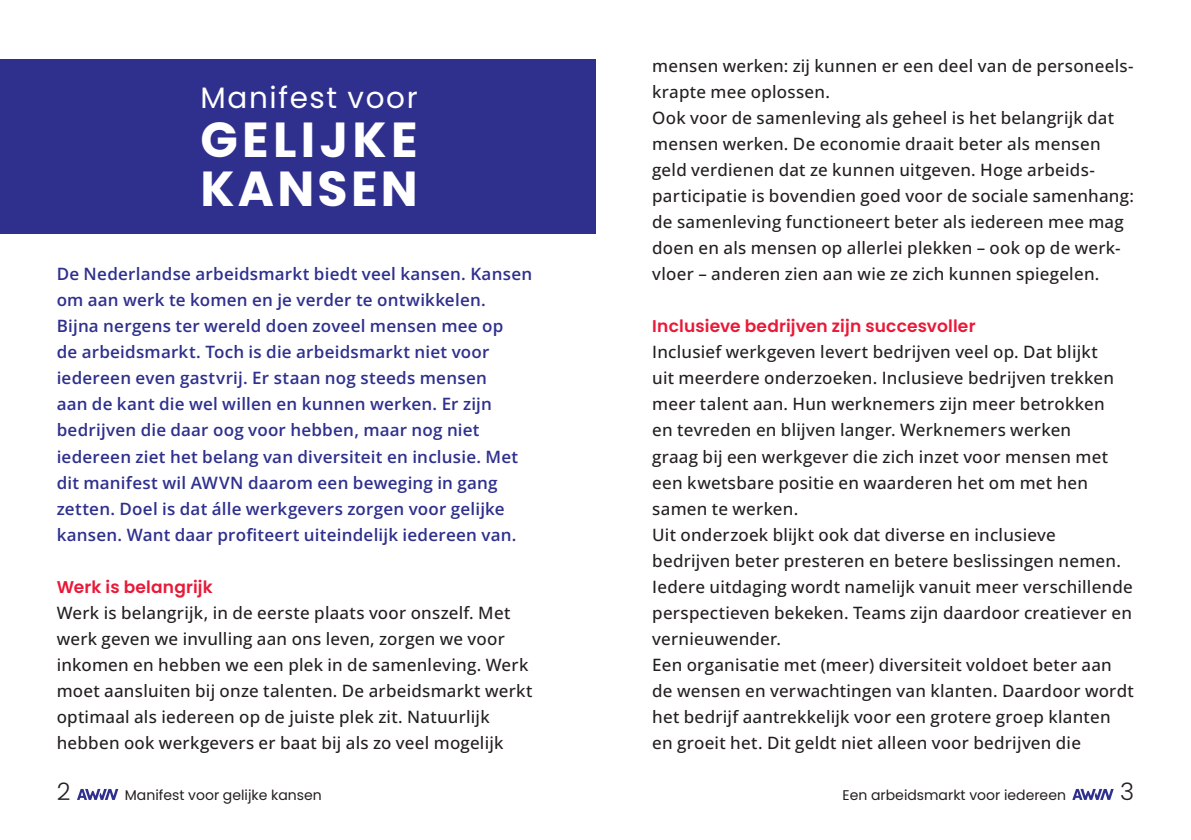
<style>
.page{position:relative;width:1191px;height:840px;background:#fff}
.page>*{position:absolute;margin:0;border:0;box-sizing:border-box;transform-origin:0 0}
.t1{font:700 49.2px/49.2px "Poppins";letter-spacing:.09em;color:#fff}
.t2{font:29.4px "Poppins";letter-spacing:.055em;color:#fff}
.t3{font:300 24px "Poppins";color:#231f20}
.t4{font:500 17px/26px "Open Sans";letter-spacing:.015em;color:#231f20}
.t5{font:600 17px/26px "Open Sans";letter-spacing:.015em;color:#2f308d}
.t6{font:600 17px "Poppins";letter-spacing:.01em;color:#e91938}
.t7{font:14px "Poppins";color:#231f20}
</style>
<div class="page">
<div style="left:0;top:59px;width:595px;height:175px;background:#2f308d"></div>
<svg style="left:77px;top:788px;width:41px;height:11px"></svg>
<svg style="left:1072px;top:788px;width:41px;height:11px"></svg>
<p class="t2" style="left:200px;top:80px;width:219px">Manifest voor</p>
<p class="t1" style="left:200px;top:115px;width:219px">GELIJKE<br>KANSEN</p>
<p class="t5" style="left:57px;top:260px;width:477px">De Nederlandse arbeidsmarkt biedt veel kansen. Kansen om aan werk te komen en je verder te ontwikkelen.<br>Bijna nergens ter wereld doen zoveel mensen mee op<br>de arbeidsmarkt. Toch is die arbeidsmarkt niet voor iedereen even gastvrij. Er staan nog steeds mensen<br>aan de kant die wel willen en kunnen werken. Er zijn bedrijven die daar oog voor hebben, maar nog niet iedereen ziet het belang van diversiteit en inclusie. Met dit manifest wil AWVN daarom een beweging in gang zetten. Doel is dat álle werkgevers zorgen voor gelijke kansen. Want daar profiteert uiteindelijk iedereen van.</p>
<p class="t6" style="left:57px;top:576px;width:158px">Werk is belangrijk</p>
<p class="t4" style="left:57px;top:598px;width:477px">Werk is belangrijk, in de eerste plaats voor onszelf. Met werk geven we invulling aan ons leven, zorgen we voor inkomen en hebben we een plek in de samenleving. Werk moet aansluiten bij onze talenten. De arbeidsmarkt werkt optimaal als iedereen op de juiste plek zit. Natuurlijk hebben ook werkgevers er baat bij als zo veel mogelijk</p>
<p class="t4" style="left:652px;top:52px;width:483px">mensen werken: zij kunnen er een deel van de personeels&shy;krapte mee oplossen.</p>
<p class="t4" style="left:652px;top:104px;width:483px">Ook voor de samenleving als geheel is het belangrijk dat mensen werken. De economie draait beter als mensen geld verdienen dat ze kunnen uitgeven. Hoge arbeids&shy;participatie is bovendien goed voor de sociale samenhang: de samenleving functioneert beter als iedereen mee mag doen en als mensen op allerlei plekken – ook op de werk&shy;vloer – anderen zien aan wie ze zich kunnen spiegelen.</p>
<p class="t6" style="left:652px;top:316px;width:325px">Inclusieve bedrijven zijn succesvoller</p>
<p class="t4" style="left:652px;top:338px;width:463px">Inclusief werkgeven levert bedrijven veel op. Dat blijkt uit meerdere onderzoeken. Inclusieve bedrijven trekken meer talent aan. Hun werknemers zijn meer betrokken en tevreden en blijven langer. Werknemers werken graag bij een werkgever die zich inzet voor mensen met een kwetsbare positie en waarderen het om met hen samen te werken.</p>
<p class="t4" style="left:652px;top:520px;width:482px">Uit onderzoek blijkt ook dat diverse en inclusieve bedrijven beter presteren en betere beslissingen nemen.<br>Iedere uitdaging wordt namelijk vanuit meer verschillende perspectieven bekeken. Teams zijn daardoor creatiever en vernieuwender.</p>
<p class="t4" style="left:652px;top:650px;width:483px">Een organisatie met (meer) diversiteit voldoet beter aan de wensen en verwachtingen van klanten. Daardoor wordt het bedrijf aantrekkelijk voor een grotere groep klanten en groeit het. Dit geldt niet alleen voor bedrijven die</p>
<p class="t3" style="left:57px;top:777px;width:15px">2</p>
<p class="t7" style="left:125px;top:786px;width:198px">Manifest voor gelijke kansen</p>
<p class="t7" style="left:842px;top:786px;width:225px">Een arbeidsmarkt voor iedereen</p>
<p class="t3" style="left:1120px;top:777px;width:16px">3</p>
</div>
